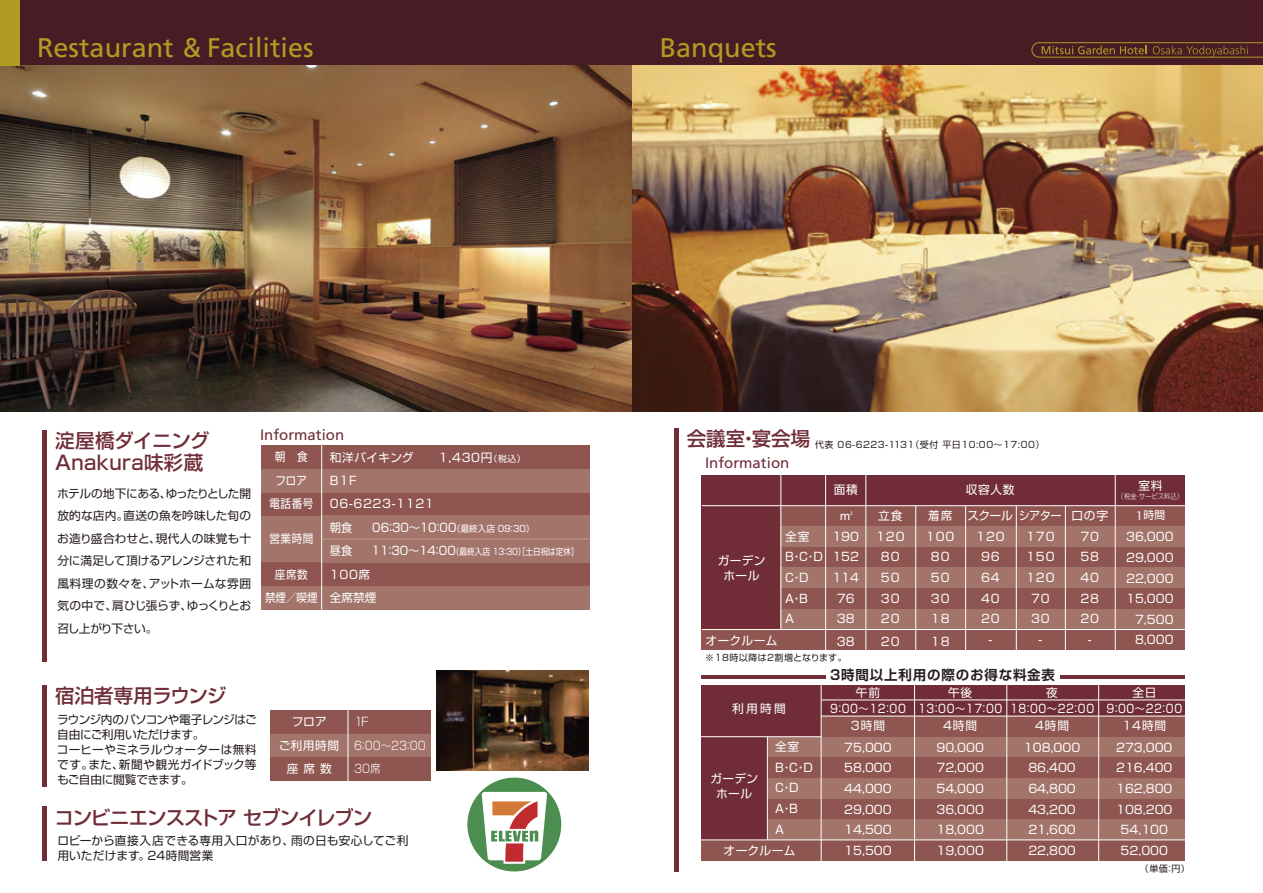
<style>
.page{position:relative;width:1263px;height:893px;background:#fff}
.page>*{position:absolute;margin:0;border:0;box-sizing:border-box;transform-origin:0 0}
.t1{font:27px "Frutiger";color:#b19c23}
.t2{font:500 19.5px/22.5px "Shin Go Pro";letter-spacing:.02em;color:#702d38}
.t3{font:500 19.5px "Shin Go Pro";letter-spacing:-.055em;color:#702d38}
.t4{font:500 19.5px "Shin Go Pro";letter-spacing:-.02em;color:#702d38}
.t5{font:15px "Frutiger";color:#702d38}
.t6{font:700 13.5px "Shin Go Pro De";letter-spacing:.06em;color:#261e1c}
.t7{font:12px "Frutiger";color:#fff}
.t8{font:11.7px/20.7px "Shin Go Pro";letter-spacing:.01em;color:#fff;text-align:center}
.t9{font:11.7px/22.5px "Shin Go Pro";letter-spacing:-.01em;color:#261e1c;text-align:justify}
.t10{font:11.7px/20.7px "Shin Go Pro";letter-spacing:.08em;color:#fff;text-align:center}
.t11{font:11.7px/15px "Shin Go Pro";letter-spacing:.02em;color:#261e1c}
.t12{font:11.7px/23.4px "Shin Go Pro";letter-spacing:.06em;color:#fff}
.t13{font:11.7px "Shin Go Pro";letter-spacing:.01em;color:#fff;scale:.95 1}
.t14{font:11.7px/23.4px "Shin Go Pro";letter-spacing:.01em;color:#fff;text-align:center;scale:.9 1}
.t15{font:11.7px/20.7px "Shin Go Pro";letter-spacing:.08em;color:#fff;text-align:center;scale:.95 1}
.t16{font:300 11.7px/23.4px "Shin Go Pro";color:#fff}
.t17{font:11.7px/23.4px "Shin Go Pro";letter-spacing:.03em;color:#fff}
.t18{font:10.8px "Shin Go Pro";color:#fff}
.t19{font:9px "Shin Go Pro";letter-spacing:.06em;color:#261e1c}
.t20{font:9px "Shin Go Pro";color:#fff;scale:.85 1}
.t21{font:300 7.05px "Shin Go Pro";letter-spacing:.045em;color:#fff;scale:.87 1}
.t22{font:4.8px "Frutiger";color:#fff}
.s1{font-size:8.7px}
.s2{font-size:9px}
.s3{font-size:11.7px}
</style>
<div class="page">
<img style="left:2px;top:2px;width:1259px;height:870px">
<h1 class="t1" style="left:37px;top:32px;width:278px">Restaurant &amp; Facilities</h1>
<h1 class="t1" style="left:660px;top:32px;width:119px">Banquets</h1>
<h2 class="t2" style="left:55px;top:427px;width:156px">淀屋橋ダイニング<br>Anakura味彩蔵</h2>
<p class="t9" style="left:57px;top:480px;width:196px">ホテルの地下にある、ゆったりとした開放的な店内。直送の魚を吟味した旬のお造り盛合わせと、現代人の味覚も十分に満足して頂けるアレンジされた和風料理の数々を、アットホームな雰囲気の中で、肩ひじ張らず、ゆっくりとお召し上がり下さい。</p>
<p class="t5" style="left:260px;top:426px;width:86px">Information</p>
<p class="t14" style="left:269px;top:444px;width:50px">朝　食フロア電話番号</p>
<p class="t14" style="left:269px;top:525px;width:50px">営業時間</p>
<p class="t14" style="left:265px;top:561px;width:60px">座席数<br>禁煙／喫煙</p>
<p class="t12" style="left:330px;top:444px;width:197px">和洋バイキング　　1,430円<span class="s1">（税込）<br></span>B1F<br>06-6223-1121<br>朝食</p>
<p class="t13" style="left:372px;top:518px;width:172px">06：30～10：00<span class="s2">（最終入店 09：30）</span></p>
<p class="t20" style="left:330px;top:544px;width:294px"><span class="s3">昼食　 11：30～14：00</span>（最終入店 13：30）［土日祝は定休］</p>
<p class="t17" style="left:330px;top:561px;width:48px">100席全席禁煙</p>
<h2 class="t4" style="left:687px;top:423px;width:125px">会議室・宴会場</h2>
<p class="t19" style="left:815px;top:437px;width:231px">代表 06-6223-1131（受付 平日10:00～17:00）</p>
<p class="t5" style="left:705px;top:454px;width:86px">Information</p>
<p class="t8" style="left:718px;top:551px;width:49px;line-height:15px">ガーデンホール</p>
<p class="t8" style="left:706px;top:629px;width:73px">オークルーム</p>
<p class="t8" style="left:785px;top:524px;width:39px;text-align:left">全室<br>B・C・D<br>C・D<br>A・B<br>A</p>
<p class="t8" style="left:834px;top:478px;width:26px">面積</p>
<p class="t22" style="left:850px;top:511px;width:4px">2</p>
<p class="t10" style="left:876px;top:504px;width:30px">立食<br>120<br>80<br>50<br>30<br>20</p>
<p class="t8" style="left:881px;top:630px;width:20px">20</p>
<p class="t7" style="left:840px;top:509px;width:12px">m</p>
<p class="t8" style="left:832px;top:524px;width:28px">190<br>152<br>114<br>76<br>38</p>
<p class="t8" style="left:837px;top:630px;width:19px">38</p>
<p class="t19" style="left:705px;top:650px;width:143px">※18時以降は2割増となります。</p>
<p class="t10" style="left:926px;top:504px;width:30px">着席<br>100<br>80<br>50<br>30<br>18</p>
<p class="t8" style="left:931px;top:630px;width:20px">18</p>
<p class="t8" style="left:966px;top:478px;width:50px">収容人数</p>
<p class="t10" style="left:968px;top:504px;width:47px">スクール<br>120<br>96<br>64<br>40<br>20<br>-</p>
<p class="t10" style="left:1071px;top:504px;width:38px">口の字<br>70<br>58<br>40<br>28<br>20<br>-</p>
<p class="t15" style="left:1019px;top:504px;width:47px">シアター<br>170<br>150<br>120<br>70<br>30<br>-</p>
<p class="t8" style="left:1138px;top:473px;width:26px">室料</p>
<p class="t21" style="left:1117px;top:490px;width:77px">（税金・サービス料込）</p>
<p class="t18" style="left:1135px;top:506px;width:32px">1時間</p>
<p class="t8" style="left:1126px;top:525px;width:49px;text-align:right">36,000<br>29,000<br>22,000<br>15,000<br>7,500<br>8,000</p>
<h2 class="t4" style="left:55px;top:680px;width:172px">宿泊者専用ラウンジ</h2>
<p class="t9" style="left:57px;top:710px;width:202px;line-height:15px;text-align:left">ラウンジ内のパソコンや電子レンジはご自由にご利用いただけます。<br>コーヒーやミネラルウォーターは無料です。また、新聞や観光ガイドブック等もご自由に閲覧できます。</p>
<p class="t8" style="left:279px;top:708px;width:62px;line-height:23.4px">フロア<br>ご利用時間座 席 数</p>
<p class="t16" style="left:354px;top:709px;width:73px">1F<br>6：00～23：00<br>30席</p>
<h2 class="t3" style="left:55px;top:801px;width:319px">コンビニエンスストア セブンイレブン</h2>
<p class="t11" style="left:57px;top:832px;width:353px">ロビーから直接入店できる専用入口があり、雨の日も安心してご利用いただけます。24時間営業</p>
<p class="t8" style="left:732px;top:696px;width:55px">利用時間</p>
<p class="t8" style="left:710px;top:769px;width:49px;line-height:15px">ガーデンホール</p>
<p class="t8" style="left:775px;top:735px;width:39px;text-align:left">全室<br>B・C・D<br>C・D<br>A・B<br>A</p>
<p class="t8" style="left:724px;top:839px;width:73px">オークルーム</p>
<p class="t6" style="left:830px;top:664px;width:226px">3時間以上利用の際のお得な料金表</p>
<p class="t8" style="left:851px;top:714px;width:36px">3時間</p>
<p class="t8" style="left:830px;top:684px;width:77px;line-height:15.3px">午前<br>9：00～12：00</p>
<p class="t8" style="left:918px;top:684px;width:86px;line-height:15.3px">午後<br>13：00～17：00</p>
<p class="t8" style="left:936px;top:735px;width:49px;text-align:justify">90,000<br>72,000<br>54,000<br>36,000<br>18,000<br>19,000</p>
<p class="t8" style="left:1010px;top:684px;width:86px;line-height:15.3px">夜<br>18：00～22：00</p>
<p class="t8" style="left:1024px;top:735px;width:58px">108,000<br>86,400<br>64,800<br>43,200<br>21,600<br>22,800</p>
<p class="t8" style="left:1035px;top:714px;width:36px">4時間</p>
<p class="t8" style="left:943px;top:714px;width:36px">4時間</p>
<p class="t8" style="left:844px;top:735px;width:49px;text-align:justify">75,000<br>58,000<br>44,000<br>29,000<br>14,500<br>15,500</p>
<p class="t8" style="left:1106px;top:684px;width:77px;line-height:15.3px">全日<br>9：00～22：00</p>
<p class="t8" style="left:1116px;top:735px;width:58px">273,000<br>216,400<br>162,800<br>108,200<br>54,100<br>52,000</p>
<p class="t8" style="left:1122px;top:714px;width:45px">14時間</p>
<p class="t19" style="left:1140px;top:861px;width:52px">（単価：円）</p>
</div>
